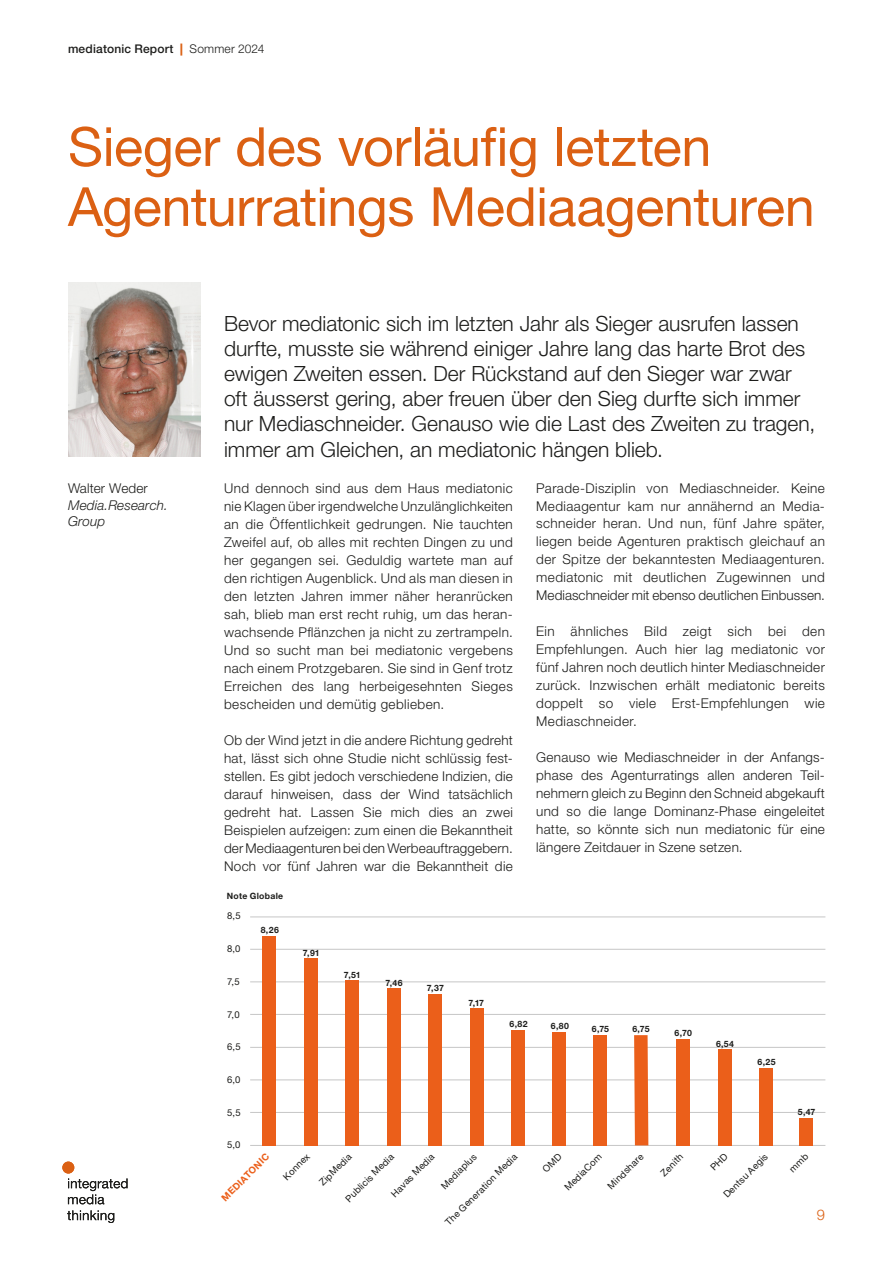
<style>
.page{position:relative;width:893px;height:1263px;background:#fff}
.page>*{position:absolute;margin:0;border:0;box-sizing:border-box;transform-origin:0 0}
.t1{font:54px/60px "Helvetica Neue LT Std";letter-spacing:-.01em;color:#db6013}
.t2{font:300 21px/25.2px "Helvetica Neue LT Std";color:#1d1d1b}
.t3{font:300 14.7px "Helvetica Neue LT Std";color:#db6013}
.t4{font:300 13.5px/18px "Helvetica Neue LT Std";letter-spacing:.025em;color:#1d1d1b;text-align:justify}
.t5{font:italic 300 13.5px/16.2px "Helvetica Neue LT Std";letter-spacing:.01em;color:#1d1d1b}
.t6{font:500 12px "Helvetica Neue LT Std";letter-spacing:.015em;color:#1d1d1b}
.t7{font:9.45px "Helvetica Neue LT Std";color:#1d1d1b}
.t8{font:700 9.45px "Helvetica Neue LT Std";color:#eb5f1a}
.t9{font:700 8.7px "Helvetica Neue LT Std";letter-spacing:.03em;color:#1d1d1b}
.s1{font-weight:800;color:#db6013}
.s2{font-weight:300}
</style>
<div class="page">
<hr style="left:250px;top:917px;width:575px;height:1px;background:#c6c6c6">
<hr style="left:250px;top:981px;width:575px;height:1px;background:#c6c6c6">
<hr style="left:250px;top:1014px;width:575px;height:1px;background:#c6c6c6">
<hr style="left:250px;top:1047px;width:575px;height:1px;background:#c6c6c6">
<hr style="left:250px;top:1080px;width:575px;height:1px;background:#c6c6c6">
<hr style="left:250px;top:1112px;width:575px;height:1px;background:#c6c6c6">
<hr style="left:250px;top:1145px;width:575px;height:1px;background:#c6c6c6">
<hr style="left:250px;top:949px;width:575px;height:1px;background:#c6c6c6">
<div style="left:262px;top:936px;width:14px;height:209px;background:#eb5f1a"></div>
<div style="left:305px;top:958px;width:13px;height:187px;background:#eb5f1a"></div>
<div style="left:346px;top:980px;width:13px;height:165px;background:#eb5f1a"></div>
<div style="left:387px;top:988px;width:13px;height:157px;background:#eb5f1a"></div>
<div style="left:428px;top:994px;width:14px;height:151px;background:#eb5f1a"></div>
<div style="left:470px;top:1008px;width:13px;height:137px;background:#eb5f1a"></div>
<div style="left:511px;top:1030px;width:14px;height:115px;background:#eb5f1a"></div>
<div style="left:553px;top:1031px;width:13px;height:114px;background:#eb5f1a"></div>
<div style="left:594px;top:1035px;width:13px;height:110px;background:#eb5f1a"></div>
<svg style="left:634px;top:1035px;width:14px;height:110px;background:#eb6624"></svg>
<div style="left:676px;top:1039px;width:14px;height:106px;background:#eb5f1a"></div>
<div style="left:718px;top:1049px;width:13px;height:96px;background:#eb5f1a"></div>
<div style="left:759px;top:1068px;width:14px;height:77px;background:#eb5f1a"></div>
<div style="left:800px;top:1117px;width:13px;height:28px;background:#eb5f1a"></div>
<div style="left:62px;top:1161px;width:12px;height:12px;background:#db6013;border-radius:50%"></div>
<svg style="left:67px;top:1210px;width:47px;height:13px"></svg>
<svg style="left:68px;top:1178px;width:60px;height:26px"></svg>
<img style="left:68px;top:283px;width:133px;height:174px">
<p class="t6" style="left:68px;top:42px;width:198px">mediatonic Report <span class="s1">|</span> <span class="s2">Sommer 2024</span></p>
<h1 class="t1" style="left:68px;top:116px;width:748px">Sieger des vorläufig letzten<br>Agenturratings Mediaagenturen</h1>
<p class="t4" style="left:68px;top:479px;width:81px">Walter Weder</p>
<p class="t5" style="left:68px;top:496px;width:101px">Media.Research.<br>Group</p>
<p class="t2" style="left:224px;top:310px;width:593px">Bevor mediatonic sich im letzten Jahr als Sieger ausrufen lassen durfte, musste sie während einiger Jahre lang das harte Brot des ewigen Zweiten essen. Der Rückstand auf den Sieger war zwar oft äusserst gering, aber freuen über den Sieg durfte sich immer nur Mediaschneider. Genauso wie die Last des Zweiten zu tragen, immer am Gleichen, an mediatonic hängen blieb.</p>
<p class="t4" style="left:224px;top:478px;width:290px">Und dennoch sind aus dem Haus mediatonic nie Klagen über irgendwelche Unzulänglichkeiten an die Öffentlichkeit gedrungen. Nie tauchten Zweifel auf, ob alles mit rechten Dingen zu und her gegangen sei. Geduldig wartete man auf den richtigen Augenblick. Und als man diesen in den letzten Jahren immer näher heranrücken sah, blieb man erst recht ruhig, um das heran&shy;wachsende Pflänzchen ja nicht zu zertrampeln.<br>Und so sucht man bei mediatonic vergebens nach einem Protzgebaren. Sie sind in Genf trotz Erreichen des lang herbeigesehnten Sieges bescheiden und demütig geblieben.</p>
<p class="t4" style="left:224px;top:730px;width:290px">Ob der Wind jetzt in die andere Richtung gedreht hat, lässt sich ohne Studie nicht schlüssig fest&shy;stellen. Es gibt jedoch verschiedene Indizien, die darauf hinweisen, dass der Wind tatsächlich gedreht hat. Lassen Sie mich dies an zwei Beispielen aufzeigen: zum einen die Bekanntheit der Mediaagenturen bei den Werbeauftraggebern.<br>Noch vor fünf Jahren war die Bekanntheit die</p>
<p class="t9" style="left:227px;top:890px;width:58px">Note Globale</p>
<p class="t7" style="left:227px;top:910px;width:15px">8,5</p>
<p class="t7" style="left:227px;top:943px;width:15px">8,0</p>
<p class="t9" style="left:261px;top:925px;width:20px">8,26</p>
<p class="t9" style="left:303px;top:947px;width:18px">7,91</p>
<p class="t4" style="left:536px;top:478px;width:290px;text-align:left">Parade-Disziplin von Mediaschneider. Keine Mediaagentur kam nur annähernd an Media&shy;schneider heran. Und nun, fünf Jahre später, liegen beide Agenturen praktisch gleichauf an der Spitze der bekanntesten Mediaagenturen. mediatonic mit deutlichen Zugewinnen und Mediaschneider mit ebenso deutlichen Einbussen.</p>
<p class="t4" style="left:536px;top:622px;width:290px">Ein ähnliches Bild zeigt sich bei den Empfehlungen. Auch hier lag mediatonic vor fünf Jahren noch deutlich hinter Mediaschneider zurück. Inzwischen erhält mediatonic bereits doppelt so viele Erst-Empfehlungen wie Mediaschneider.</p>
<p class="t4" style="left:536px;top:748px;width:290px;text-align:left">Genauso wie Mediaschneider in der Anfangs&shy;phase des Agenturratings allen anderen Teil&shy;nehmern gleich zu Beginn den Schneid abgekauft und so die lange Dominanz-Phase eingeleitet hatte, so könnte sich nun mediatonic für eine längere Zeitdauer in Szene setzen.</p>
<p class="t7" style="left:227px;top:976px;width:14px">7,5</p>
<p class="t7" style="left:227px;top:1008px;width:14px">7,0</p>
<p class="t7" style="left:227px;top:1041px;width:15px">6,5</p>
<p class="t7" style="left:227px;top:1074px;width:15px">6,0</p>
<p class="t7" style="left:227px;top:1107px;width:15px">5,5</p>
<p class="t7" style="left:227px;top:1139px;width:15px">5,0</p>
<p class="t9" style="left:344px;top:969px;width:18px">7,51</p>
<p class="t9" style="left:385px;top:977px;width:19px">7,46</p>
<p class="t9" style="left:427px;top:982px;width:18px">7,37</p>
<p class="t9" style="left:468px;top:997px;width:17px">7,17</p>
<p class="t9" style="left:510px;top:1019px;width:19px">6,82</p>
<p class="t9" style="left:551px;top:1020px;width:19px">6,80</p>
<p class="t9" style="left:592px;top:1024px;width:19px">6,75</p>
<p class="t9" style="left:632px;top:1024px;width:19px">6,75</p>
<p class="t9" style="left:675px;top:1028px;width:19px">6,70</p>
<p class="t9" style="left:716px;top:1038px;width:19px">6,54</p>
<p class="t9" style="left:758px;top:1057px;width:19px">6,25</p>
<p class="t8" style="left:219px;top:1195px;width:64px;rotate:-45deg">MEDIATONIC</p>
<p class="t7" style="left:281px;top:1174px;width:35px;rotate:-45deg">Konnex</p>
<p class="t7" style="left:317px;top:1180px;width:43px;rotate:-45deg">ZipMedia</p>
<p class="t7" style="left:562px;top:1185px;width:50px;rotate:-45deg">MediaCom</p>
<p class="t7" style="left:658px;top:1170px;width:29px;rotate:-45deg">Zenith</p>
<p class="t7" style="left:389px;top:1191px;width:58px;rotate:-45deg">Havas Media</p>
<p class="t7" style="left:443px;top:1220px;width:99px;rotate:-45deg">The Generation Media</p>
<p class="t7" style="left:343px;top:1196px;width:66px;rotate:-45deg">Publicis Media</p>
<p class="t7" style="left:439px;top:1183px;width:47px;rotate:-45deg">Mediaplus</p>
<p class="t7" style="left:605px;top:1184px;width:48px;rotate:-45deg">Mindshare</p>
<p class="t7" style="left:721px;top:1192px;width:60px;rotate:-45deg">Dentsu Aegis</p>
<p class="t9" style="left:798px;top:1106px;width:19px">5,47</p>
<p class="t3" style="left:817px;top:1206px;width:10px">9</p>
</div>
